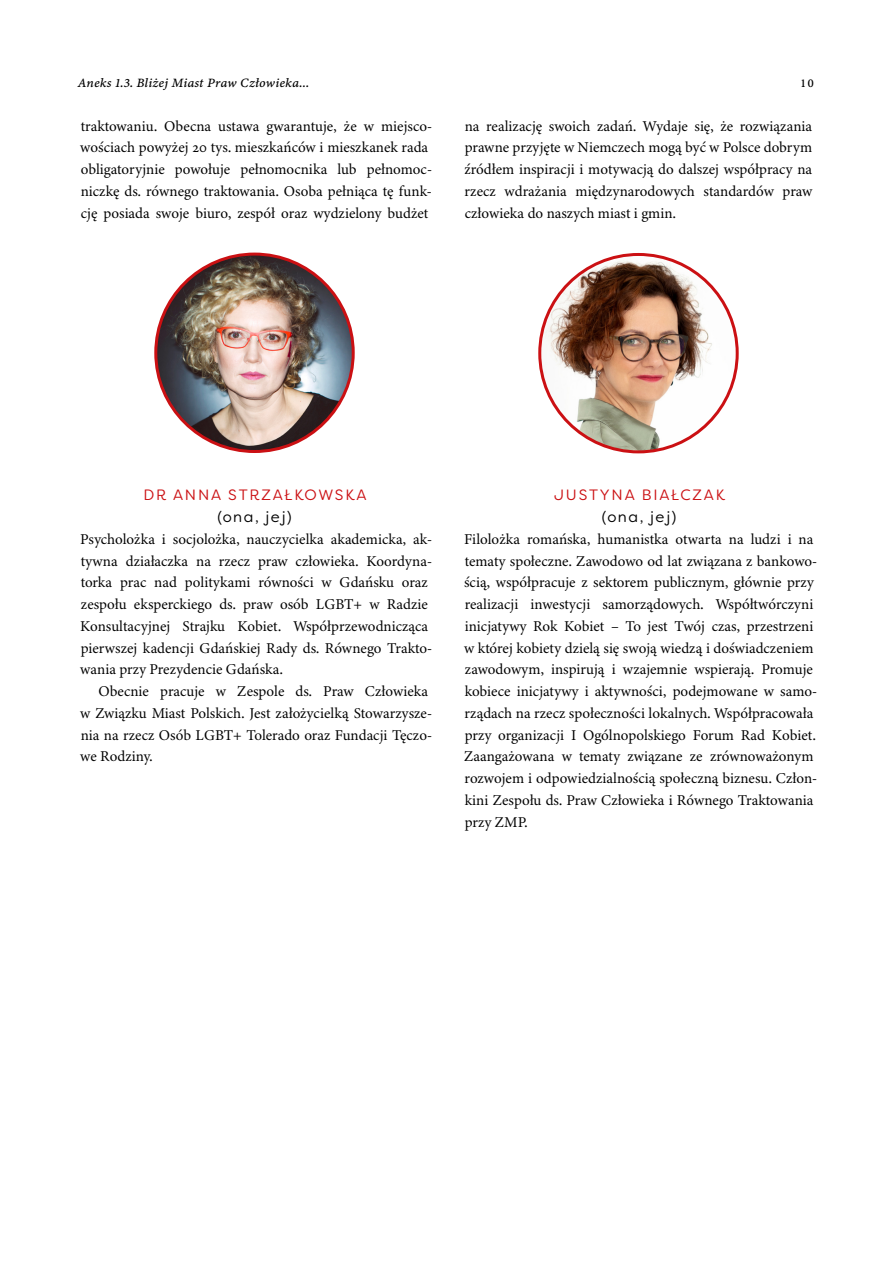
<style>
.page{position:relative;width:893px;height:1263px;background:#fff}
.page>*{position:absolute;margin:0;border:0;box-sizing:border-box;transform-origin:0 0}
.t1{font:15px/21.8px "Minion 3";color:#000}
.t2{font:15px "Filson Soft";letter-spacing:.12em;color:#cb1013}
.t3{font:15px "Filson Soft";letter-spacing:.1em;color:#000}
.t4{font:italic 500 12.75px "Minion 3 Caption";letter-spacing:.015em;color:#000}
.t5{font:500 12px "Minion 3 Caption";color:#000}
</style>
<div class="page">
<img style="left:540px;top:254px;width:197px;height:198px;border-radius:99px">
<img style="left:156px;top:254px;width:197px;height:197px;border-radius:99px">
<p class="t4" style="left:78px;top:74px;width:232px">Aneks 1.3. Bliżej Miast Praw Człowieka...</p>
<p class="t5" style="left:801px;top:75px;width:14px">10</p>
<p class="t1" style="left:80px;top:115px;width:353px">traktowaniu. Obecna ustawa gwarantuje, że w miejsco&shy;wościach powyżej 20 tys. mieszkańców i mieszkanek rada obligatoryjnie powołuje pełnomocnika lub pełnomoc&shy;niczkę ds. równego traktowania. Osoba pełniąca tę funk&shy;cję posiada swoje biuro, zespół oraz wydzielony budżet</p>
<p class="t1" style="left:464px;top:115px;width:349px;text-align:justify">na realizację swoich zadań. Wydaje się, że rozwiązania prawne przyjęte w Niemczech mogą być w Polsce dobrym źródłem inspiracji i motywacją do dalszej współpracy na rzecz wdrażania międzynarodowych standardów praw człowieka do naszych miast i gmin.</p>
<p class="t2" style="left:143px;top:486px;width:225px">DR ANNA STRZAŁKOWSKA</p>
<p class="t3" style="left:217px;top:507px;width:76px">(ona, jej)</p>
<p class="t1" style="left:80px;top:528px;width:353px">Psycholożka i socjolożka, nauczycielka akademicka, ak&shy;tywna działaczka na rzecz praw człowieka. Koordyna&shy;torka prac nad politykami równości w Gdańsku oraz zespołu eksperckiego ds. praw osób LGBT+ w Radzie Konsultacyjnej Strajku Kobiet. Współprzewodnicząca pierwszej kadencji Gdańskiej Rady ds. Równego Trakto&shy;wania przy Prezydencie Gdańska.</p>
<p class="t1" style="left:80px;top:680px;width:353px;text-indent:18px">Obecnie pracuje w Zespole ds. Praw Człowieka w Związku Miast Polskich. Jest założycielką Stowarzysze&shy;nia na rzecz Osób LGBT+ Tolerado oraz Fundacji Tęczo&shy;we Rodziny.</p>
<p class="t2" style="left:554px;top:486px;width:172px">JUSTYNA BIAŁCZAK</p>
<p class="t3" style="left:602px;top:507px;width:76px">(ona, jej)</p>
<p class="t1" style="left:464px;top:528px;width:355px">Filolożka romańska, humanistka otwarta na ludzi i na tematy społeczne. Zawodowo od lat związana z bankowo&shy;ścią, współpracuje z sektorem publicznym, głównie przy realizacji inwestycji samorządowych. Współtwórczyni inicjatywy Rok Kobiet – To jest Twój czas, przestrzeni w której kobiety dzielą się swoją wiedzą i doświadczeniem zawodowym, inspirują i wzajemnie wspierają. Promuje kobiece inicjatywy i aktywności, podejmowane w samo&shy;rządach na rzecz społeczności lokalnych. Współpracowała przy organizacji I Ogólnopolskiego Forum Rad Kobiet.<br>Zaangażowana w tematy związane ze zrównoważonym rozwojem i odpowiedzialnością społeczną biznesu. Człon&shy;kini Zespołu ds. Praw Człowieka i Równego Traktowania przy ZMP.</p>
</div>
